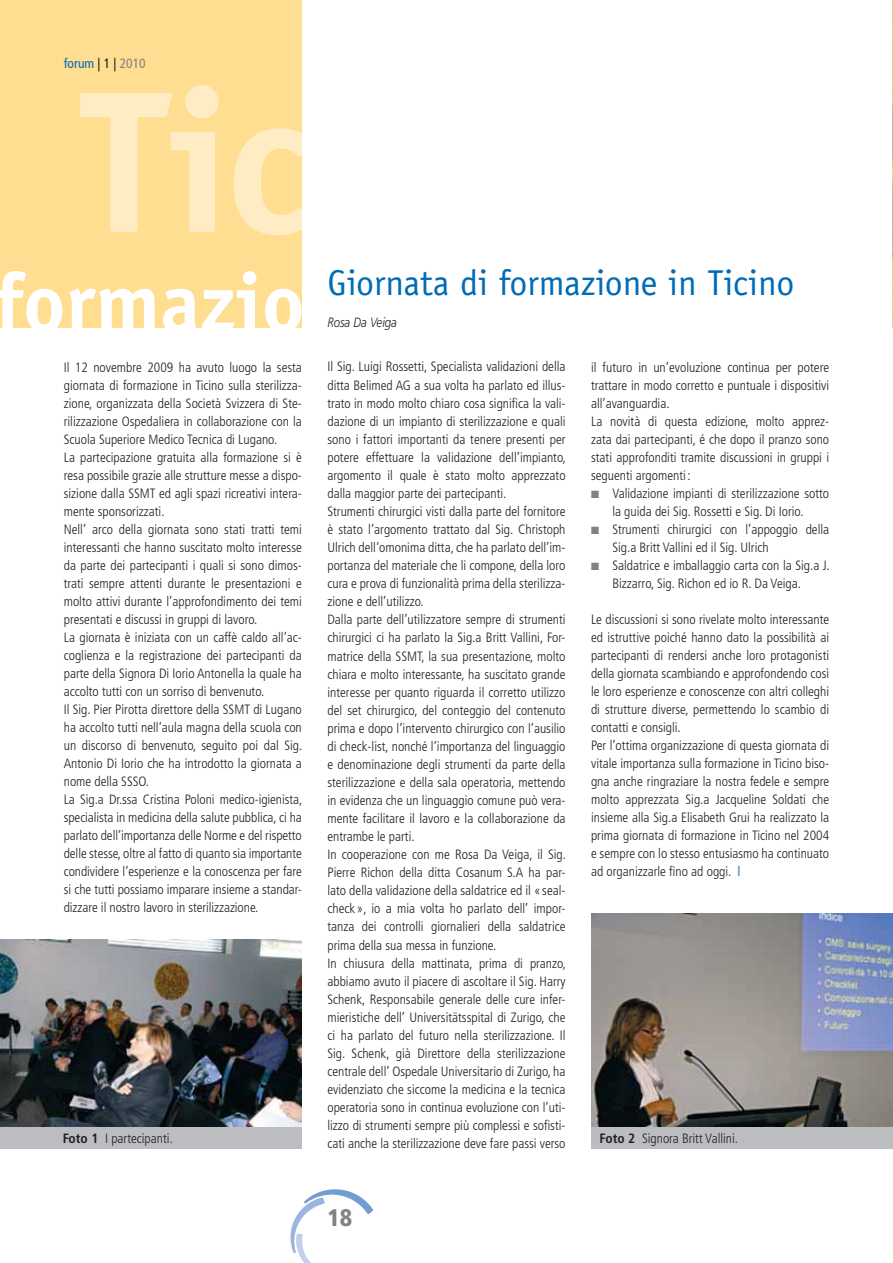
<style>
.page{position:relative;width:893px;height:1263px;background:#fff}
.page>*{position:absolute;margin:0;border:0;box-sizing:border-box;transform-origin:0 0}
.t1{font:700 202.65px "Officina Sans";color:#ffecc5}
.t2{font:700 83.25px "Officina Sans";color:#fff}
.t3{font:36px "Officina Sans";color:#006cb6}
.t4{font:900 condensed 24px "Frutiger";color:#808285}
.t5{font:300 condensed 13.5px/18px "Frutiger";color:#231f20}
.t6{font:condensed 13.5px "Frutiger";color:#006cb6}
.t7{font:italic 300 13.5px "Frutiger";color:#231f20;scale:.85 1}
.s1{color:#231f20}
.s2{color:#808285}
.s3{font-weight:900;font-stretch:normal;color:#739dd2}
.s4{font-weight:700}
</style>
<div class="page">
<svg style="left:290px;top:1189px;width:83px;height:74px"></svg>
<div style="left:0;top:0;width:302px;height:327px;background:#ffdd91"></div>
<img style="left:0;top:939px;width:302px;height:187px">
<img style="left:591px;top:913px;width:302px;height:213px">
<div style="left:0;top:1127px;width:302px;height:21px;background:#bbbdc0"></div>
<div style="left:591px;top:1127px;width:302px;height:21px;background:#bbbdc0"></div>
<img style="left:892px;top:0;width:1px;height:327px">
<p class="t6" style="left:64px;top:58px;width:83px">forum <span class="s1">| 1 |</span> <span class="s2">2010</span></p>
<h1 class="t1" style="left:80px;top:85px;width:233px">Tic</h1>
<h2 class="t2" style="left:-6px;top:271px;width:313px">formazio</h2>
<h3 class="t3" style="left:327px;top:269px;width:468px">Giornata di formazione in Ticino</h3>
<p class="t7" style="left:327px;top:317px;width:83px">Rosa Da Veiga</p>
<p class="t5" style="left:64px;top:359px;width:240px">Il 12 novembre 2009 ha avuto luogo la sesta giornata di formazione in Ticino sulla sterilizza&shy;zione, organizzata della Società Svizzera di Ste&shy;rilizzazione Ospedaliera in collaborazione con la Scuola Superiore Medico Tecnica di Lugano.<br>La partecipazione gratuita alla formazione si è resa possibile grazie alle strutture messe a dispo&shy;sizione dalla SSMT ed agli spazi ricreativi intera&shy;mente sponsorizzati.<br>Nell’ arco della giornata sono stati tratti temi interessanti che hanno suscitato molto interesse da parte dei partecipanti i quali si sono dimos&shy;trati sempre attenti durante le presentazioni e molto attivi durante l’approfondimento dei temi presentati e discussi in gruppi di lavoro.<br>La giornata è iniziata con un caffè caldo all’ac&shy;coglienza e la registrazione dei partecipanti da parte della Signora Di Iorio Antonella la quale ha accolto tutti con un sorriso di benvenuto.<br>Il Sig. Pier Pirotta direttore della SSMT di Lugano ha accolto tutti nell’aula magna della scuola con un discorso di benvenuto, seguito poi dal Sig.<br>Antonio Di Iorio che ha introdotto la giornata a nome della SSSO.<br>La Sig.a Dr.ssa Cristina Poloni medico-igienista, specialista in medicina della salute pubblica, ci ha parlato dell’importanza delle Norme e del rispetto delle stesse, oltre al fatto di quanto sia importante condividere l’esperienze e la conoscenza per fare si che tutti possiamo imparare insieme a standar&shy;dizzare il nostro lavoro in sterilizzazione.</p>
<p class="t5" style="left:327px;top:359px;width:240px">Il Sig. Luigi Rossetti, Specialista validazioni della ditta Belimed AG a sua volta ha parlato ed illus&shy;trato in modo molto chiaro cosa significa la vali&shy;dazione di un impianto di sterilizzazione e quali sono i fattori importanti da tenere presenti per potere effettuare la validazione dell’impianto, argomento il quale è stato molto apprezzato dalla maggior parte dei partecipanti.<br>Strumenti chirurgici visti dalla parte del fornitore è stato l’argomento trattato dal Sig. Christoph Ulrich dell‘omonima ditta, che ha parlato dell’im&shy;portanza del materiale che li compone, della loro cura e prova di funzionalità prima della sterilizza&shy;zione e dell’utilizzo.<br>Dalla parte dell’utilizzatore sempre di strumenti chirurgici ci ha parlato la Sig.a Britt Vallini, For&shy;matrice della SSMT, la sua presentazione, molto chiara e molto interessante, ha suscitato grande interesse per quanto riguarda il corretto utilizzo del set chirurgico, del conteggio del contenuto prima e dopo l’intervento chirurgico con l’ausilio di check-list, nonché l’importanza del linguaggio e denominazione degli strumenti da parte della sterilizzazione e della sala operatoria, mettendo in evidenza che un linguaggio comune può vera&shy;mente facilitare il lavoro e la collaborazione da entrambe le parti.<br>In cooperazione con me Rosa Da Veiga, il Sig.<br>Pierre Richon della ditta Cosanum S.A ha par&shy;lato della validazione della saldatrice ed il « seal&shy;check », io a mia volta ho parlato dell’ impor&shy;tanza dei controlli giornalieri della saldatrice prima della sua messa in funzione.<br>In chiusura della mattinata, prima di pranzo, abbiamo avuto il piacere di ascoltare il Sig. Harry Schenk, Responsabile generale delle cure infer&shy;mieristiche dell’ Universitätsspital di Zurigo, che ci ha parlato del futuro nella sterilizzazione. Il Sig. Schenk, già Direttore della sterilizzazione centrale dell’ Ospedale Universitario di Zurigo, ha evidenziato che siccome la medicina e la tecnica operatoria sono in continua evoluzione con l’uti&shy;lizzo di strumenti sempre più complessi e sofisti&shy;cati anche la sterilizzazione deve fare passi verso</p>
<p class="t5" style="left:591px;top:359px;width:240px">il futuro in un’evoluzione continua per potere trattare in modo corretto e puntuale i dispositivi all’avanguardia.<br>La novità di questa edizione, molto apprez&shy;zata dai partecipanti, é che dopo il pranzo sono stati approfonditi tramite discussioni in gruppi i seguenti argomenti :</p>
<p class="t5" style="left:612px;top:485px;width:219px">Validazione impianti di sterilizzazione sotto la guida dei Sig. Rossetti e Sig. Di Iorio.<br>Strumenti chirurgici con l’appoggio della Sig.a Britt Vallini ed il Sig. Ulrich<br>Saldatrice e imballaggio carta con la Sig.a J.<br>Bizzarro, Sig. Richon ed io R. Da Veiga.</p>
<p class="t5" style="left:591px;top:611px;width:240px">Le discussioni si sono rivelate molto interessante ed istruttive poiché hanno dato la possibilità ai partecipanti di rendersi anche loro protagonisti della giornata scambiando e approfondendo così le loro esperienze e conoscenze con altri colleghi di strutture diverse, permettendo lo scambio di contatti e consigli.<br>Per l’ottima organizzazione di questa giornata di vitale importanza sulla formazione in Ticino biso&shy;gna anche ringraziare la nostra fedele e sempre molto apprezzata Sig.a Jacqueline Soldati che insieme alla Sig.a Elisabeth Grui ha realizzato la prima giornata di formazione in Ticino nel 2004 e sempre con lo stesso entusiasmo ha continuato ad organizzarle fino ad oggi. <span class="s3">|</span></p>
<p class="t5" style="left:63px;top:1130px;width:112px"><span class="s4">Foto 1</span> I partecipanti.</p>
<p class="t5" style="left:600px;top:1130px;width:140px"><span class="s4">Foto 2</span> Signora Britt Vallini.</p>
<h3 class="t4" style="left:327px;top:1208px;width:26px">18</h3>
</div>
